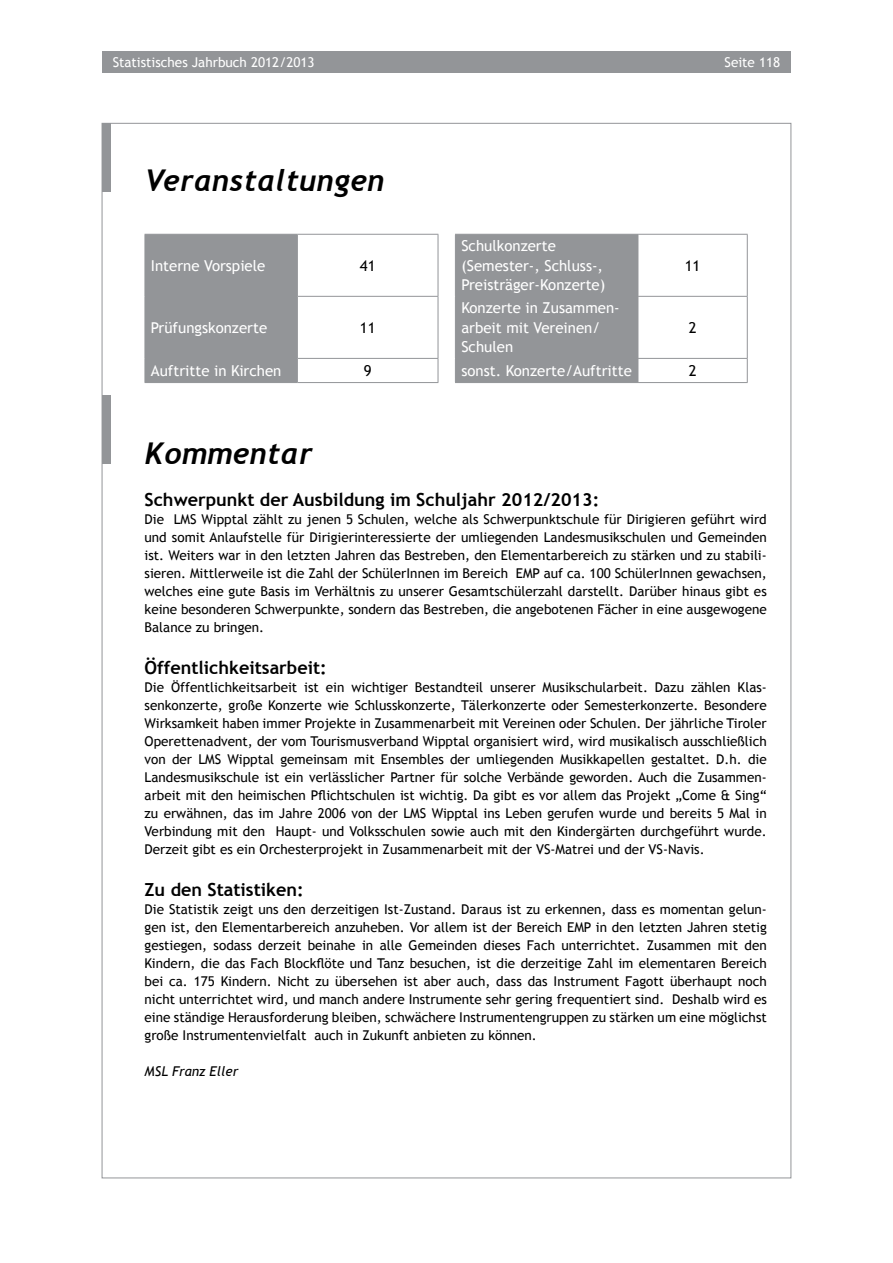
<style>
.page{position:relative;width:893px;height:1263px;background:#fff}
.page>*{position:absolute;margin:0;border:0;box-sizing:border-box;transform-origin:0 0}
.t1{font:italic 700 30px "Trebuchet";letter-spacing:.015em;color:#000}
.t2{font:700 18px "Trebuchet MS";color:#000}
.t3{font:15px/19.5px "Trebuchet MS";color:#fff}
.t4{font:15px "Trebuchet MS";color:#000}
.t5{font:13.5px/18px "Trebuchet MS";color:#000;text-align:justify}
.t6{font:13.5px "Trebuchet MS";color:#fff}
.t7{font:italic 13.5px "Trebuchet MS";color:#000}
</style>
<div class="page">
<div style="left:102px;top:51px;width:689px;height:21px;background:#939598"></div>
<div style="left:102px;top:123px;width:9px;height:68px;background:#939598"></div>
<div style="left:102px;top:395px;width:9px;height:68px;background:#939598"></div>
<svg style="left:146px;top:234px;width:492px;height:149px;fill:#939598"></svg>
<hr style="left:145px;top:234px;width:152px;height:1px;background:#939598">
<hr style="left:145px;top:235px;width:1px;height:61px;background:#939598">
<hr style="left:297px;top:234px;width:141px;height:1px;background:#939598">
<hr style="left:297px;top:235px;width:1px;height:61px;background:#939598">
<hr style="left:438px;top:235px;width:1px;height:61px;background:#939598">
<hr style="left:145px;top:296px;width:152px;height:1px;background:#939598">
<hr style="left:145px;top:297px;width:1px;height:61px;background:#939598">
<hr style="left:297px;top:296px;width:141px;height:1px;background:#939598">
<hr style="left:297px;top:297px;width:1px;height:61px;background:#939598">
<hr style="left:438px;top:297px;width:1px;height:61px;background:#939598">
<hr style="left:145px;top:358px;width:152px;height:1px;background:#939598">
<svg style="left:145px;top:359px;width:1px;height:23px"></svg>
<hr style="left:297px;top:358px;width:141px;height:1px;background:#939598">
<svg style="left:297px;top:359px;width:1px;height:23px"></svg>
<svg style="left:438px;top:359px;width:1px;height:23px"></svg>
<hr style="left:145px;top:382px;width:152px;height:1px;background:#939598">
<hr style="left:297px;top:382px;width:141px;height:1px;background:#939598">
<hr style="left:455px;top:234px;width:183px;height:1px;background:#939598">
<hr style="left:455px;top:235px;width:1px;height:61px;background:#939598">
<hr style="left:638px;top:234px;width:110px;height:1px;background:#939598">
<hr style="left:638px;top:235px;width:1px;height:61px;background:#939598">
<hr style="left:747px;top:235px;width:1px;height:61px;background:#939598">
<hr style="left:455px;top:296px;width:183px;height:1px;background:#939598">
<hr style="left:455px;top:297px;width:1px;height:61px;background:#939598">
<hr style="left:638px;top:296px;width:110px;height:1px;background:#939598">
<hr style="left:638px;top:297px;width:1px;height:61px;background:#939598">
<hr style="left:747px;top:297px;width:1px;height:61px;background:#939598">
<hr style="left:455px;top:358px;width:183px;height:1px;background:#939598">
<svg style="left:455px;top:359px;width:1px;height:23px"></svg>
<hr style="left:638px;top:358px;width:110px;height:1px;background:#939598">
<svg style="left:638px;top:359px;width:1px;height:23px"></svg>
<svg style="left:747px;top:359px;width:1px;height:23px"></svg>
<hr style="left:455px;top:382px;width:183px;height:1px;background:#939598">
<hr style="left:638px;top:382px;width:110px;height:1px;background:#939598">
<p class="t6" style="left:113px;top:54px;width:204px">Statistisches Jahrbuch 2012/2013</p>
<p class="t6" style="left:725px;top:54px;width:57px">Seite 118</p>
<h1 class="t1" style="left:145px;top:162px;width:241px">Veranstaltungen</h1>
<p class="t3" style="left:151px;top:256px;width:116px">Interne Vorspiele</p>
<p class="t4" style="left:360px;top:257px;width:17px">41</p>
<p class="t3" style="left:151px;top:318px;width:118px">Prüfungskonzerte</p>
<p class="t4" style="left:360px;top:319px;width:17px">11</p>
<p class="t3" style="left:461px;top:236px;width:145px">Schulkonzerte (Semester-, Schluss-,<br>Preisträger-Konzerte)</p>
<p class="t3" style="left:461px;top:298px;width:160px">Konzerte in Zusammen&shy;arbeit mit Vereinen/<br>Schulen</p>
<p class="t4" style="left:685px;top:257px;width:17px">11</p>
<p class="t4" style="left:689px;top:319px;width:9px">2</p>
<p class="t3" style="left:151px;top:361px;width:132px">Auftritte in Kirchen</p>
<p class="t4" style="left:364px;top:362px;width:9px">9</p>
<p class="t3" style="left:461px;top:361px;width:172px">sonst. Konzerte/Auftritte</p>
<p class="t4" style="left:689px;top:362px;width:9px">2</p>
<h1 class="t1" style="left:145px;top:435px;width:169px">Kommentar</h1>
<h2 class="t2" style="left:145px;top:488px;width:456px">Schwerpunkt der Ausbildung im Schuljahr 2012/2013:</h2>
<p class="t5" style="left:145px;top:510px;width:624px">Die LMS Wipptal zählt zu jenen 5 Schulen, welche als Schwerpunktschule für Dirigieren geführt wird und somit Anlaufstelle für Dirigierinteressierte der umliegenden Landesmusikschulen und Gemeinden ist. Weiters war in den letzten Jahren das Bestreben, den Elementarbereich zu stärken und zu stabili&shy;sieren. Mittlerweile ist die Zahl der SchülerInnen im Bereich EMP auf ca. 100 SchülerInnen gewachsen, welches eine gute Basis im Verhältnis zu unserer Gesamtschülerzahl darstellt. Darüber hinaus gibt es keine besonderen Schwerpunkte, sondern das Bestreben, die angebotenen Fächer in eine ausgewogene Balance zu bringen.</p>
<h2 class="t2" style="left:145px;top:656px;width:184px">Öffentlichkeitsarbeit:</h2>
<p class="t5" style="left:145px;top:678px;width:624px">Die Öffentlichkeitsarbeit ist ein wichtiger Bestandteil unserer Musikschularbeit. Dazu zählen Klas&shy;senkonzerte, große Konzerte wie Schlusskonzerte, Tälerkonzerte oder Semesterkonzerte. Besondere Wirksamkeit haben immer Projekte in Zusammenarbeit mit Vereinen oder Schulen. Der jährliche Tiroler Operettenadvent, der vom Tourismusverband Wipptal organisiert wird, wird musikalisch ausschließlich von der LMS Wipptal gemeinsam mit Ensembles der umliegenden Musikkapellen gestaltet. D.h. die Landesmusikschule ist ein verlässlicher Partner für solche Verbände geworden. Auch die Zusammen&shy;arbeit mit den heimischen Pflichtschulen ist wichtig. Da gibt es vor allem das Projekt „Come &amp; Sing“ zu erwähnen, das im Jahre 2006 von der LMS Wipptal ins Leben gerufen wurde und bereits 5 Mal in Verbindung mit den Haupt- und Volksschulen sowie auch mit den Kindergärten durchgeführt wurde.<br>Derzeit gibt es ein Orchesterprojekt in Zusammenarbeit mit der VS-Matrei und der VS-Navis.</p>
<h2 class="t2" style="left:145px;top:878px;width:161px">Zu den Statistiken:</h2>
<p class="t5" style="left:145px;top:900px;width:624px">Die Statistik zeigt uns den derzeitigen Ist-Zustand. Daraus ist zu erkennen, dass es momentan gelun&shy;gen ist, den Elementarbereich anzuheben. Vor allem ist der Bereich EMP in den letzten Jahren stetig gestiegen, sodass derzeit beinahe in alle Gemeinden dieses Fach unterrichtet. Zusammen mit den Kindern, die das Fach Blockflöte und Tanz besuchen, ist die derzeitige Zahl im elementaren Bereich bei ca. 175 Kindern. Nicht zu übersehen ist aber auch, dass das Instrument Fagott überhaupt noch nicht unterrichtet wird, und manch andere Instrumente sehr gering frequentiert sind. Deshalb wird es eine ständige Herausforderung bleiben, schwächere Instrumentengruppen zu stärken um eine möglichst große Instrumentenvielfalt auch in Zukunft anbieten zu können.</p>
<p class="t7" style="left:145px;top:1063px;width:95px">MSL Franz Eller</p>
</div>
